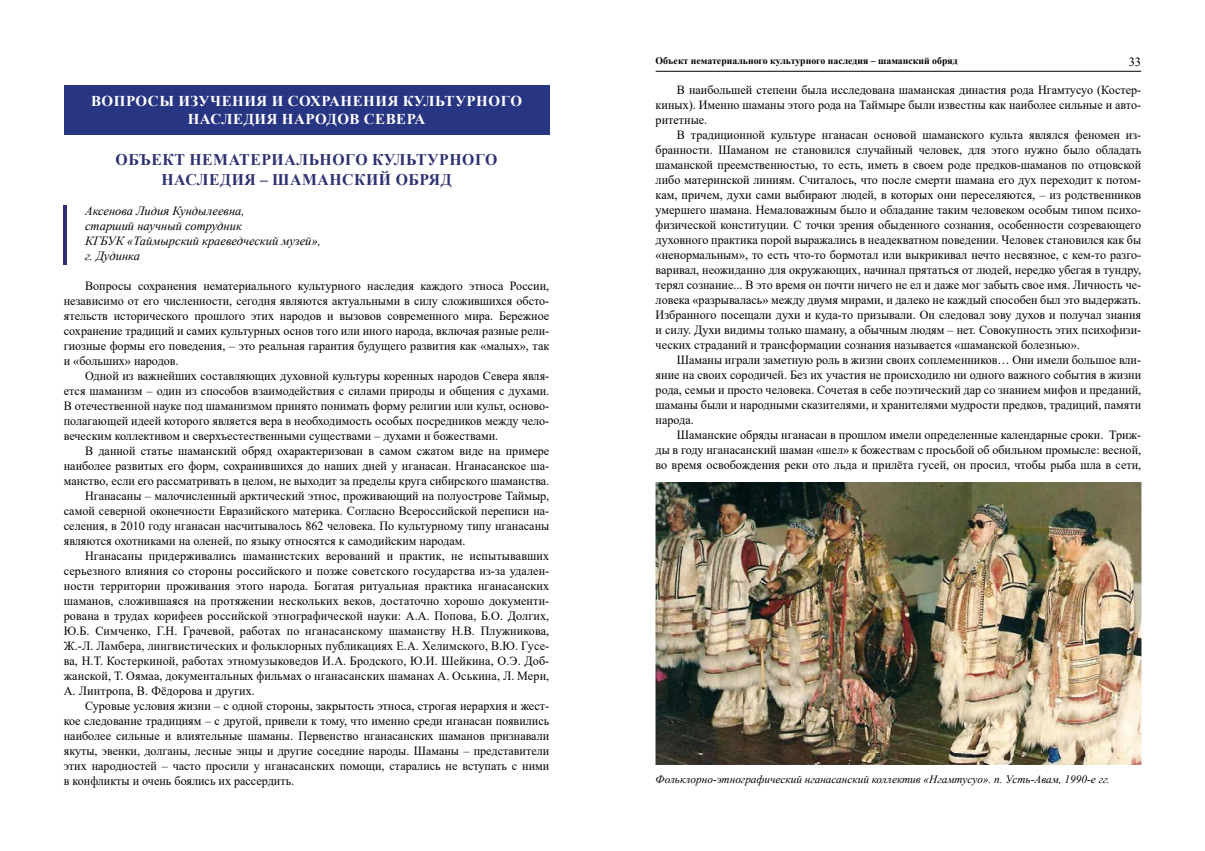
<style>
.page{position:relative;width:1205px;height:851px;background:#fff}
.page>*{position:absolute;margin:0;border:0;box-sizing:border-box;transform-origin:0 0}
.t1{font:700 16.25px/19.5px "Times New Roman";letter-spacing:.035em;color:#2d3171;text-align:center}
.t2{font:700 15px/18px "Times New Roman";letter-spacing:.035em;color:#fff;text-align:center}
.t3{font:12.5px/15px "Times New Roman";color:#000;text-align:justify}
.t4{font:italic 12.5px/15px "Times New Roman";color:#000}
.t5{font:italic 11.25px "Times New Roman";color:#000}
.t6{font:700 10px "Times New Roman";color:#000}
</style>
<div class="page">
<hr style="left:656px;top:71px;width:485px;height:1px;background:#000">
<div style="left:64px;top:85px;width:485px;height:50px;background:#283583"></div>
<hr style="left:64px;top:205px;width:3px;height:60px;background:#2d3171">
<img style="left:656px;top:482px;width:485px;height:282px">
<p class="t6" style="left:656px;top:54px;width:304px">Объект нематериального культурного наследия – шаманский обряд</p>
<p class="t3" style="left:1128px;top:54px;width:14px">33</p>
<p class="t2" style="left:91px;top:91px;width:432px">ВОПРОСЫ ИЗУЧЕНИЯ И СОХРАНЕНИЯ КУЛЬТУРНОГО<br>НАСЛЕДИЯ НАРОДОВ СЕВЕРА</p>
<p class="t3" style="left:656px;top:82px;width:487px;text-indent:21px">В наибольшей степени была исследована шаманская династия рода Нгамтусуо (Костер&shy;киных). Именно шаманы этого рода на Таймыре были известны как наиболее сильные и авто&shy;ритетные.</p>
<p class="t3" style="left:656px;top:127px;width:487px;text-indent:21px">В традиционной культуре нганасан основой шаманского культа являлся феномен из&shy;бранности. Шаманом не становился случайный человек, для этого нужно было обладать шаманской преемственностью, то есть, иметь в своем роде предков-шаманов по отцовской либо материнской линиям. Считалось, что после смерти шамана его дух переходит к потом&shy;кам, причем, духи сами выбирают людей, в которых они переселяются, – из родственников умершего шамана. Немаловажным было и обладание таким человеком особым типом психо&shy;физической конституции. С точки зрения обыденного сознания, особенности созревающего духовного практика порой выражались в неадекватном поведении. Человек становился как бы «ненормальным», то есть что-то бормотал или выкрикивал нечто несвязное, с кем-то разго&shy;варивал, неожиданно для окружающих, начинал прятаться от людей, нередко убегая в тундру, терял сознание... В это время он почти ничего не ел и даже мог забыть свое имя. Личность че&shy;ловека «разрывалась» между двумя мирами, и далеко не каждый способен был это выдержать.<br>Избранного посещали духи и куда-то призывали. Он следовал зову духов и получал знания и силу. Духи видимы только шаману, а обычным людям – нет. Совокупность этих психофизи&shy;ческих страданий и трансформации сознания называется «шаманской болезнью».</p>
<p class="t3" style="left:656px;top:352px;width:487px;text-indent:21px">Шаманы играли заметную роль в жизни своих соплеменников… Они имели большое вли&shy;яние на своих сородичей. Без их участия не происходило ни одного важного события в жизни рода, семьи и просто человека. Сочетая в себе поэтический дар со знанием мифов и преданий, шаманы были и народными сказителями, и хранителями мудрости предков, традиций, памяти народа.</p>
<p class="t3" style="left:656px;top:427px;width:487px;text-indent:21px">Шаманские обряды нганасан в прошлом имели определенные календарные сроки. Триж&shy;ды в году нганасанский шаман «шел» к божествам с просьбой об обильном промысле: весной, во время освобождения реки ото льда и прилёта гусей, он просил, чтобы рыба шла в сети,</p>
<h1 class="t1" style="left:116px;top:149px;width:383px">ОБЪЕКТ НЕМАТЕРИАЛЬНОГО КУЛЬТУРНОГО<br>НАСЛЕДИЯ – ШАМАНСКИЙ ОБРЯД</h1>
<p class="t4" style="left:85px;top:203px;width:237px">Аксенова Лидия Кундылеевна,<br>старший научный сотрудник<br>КГБУК «Таймырский краеведческий музей», г. Дудинка</p>
<p class="t3" style="left:64px;top:278px;width:487px;text-indent:21px">Вопросы сохранения нематериального культурного наследия каждого этноса России, независимо от его численности, сегодня являются актуальными в силу сложившихся обсто&shy;ятельств исторического прошлого этих народов и вызовов современного мира. Бережное сохранение традиций и самих культурных основ того или иного народа, включая разные рели&shy;гиозные формы его поведения, – это реальная гарантия будущего развития как «малых», так и «больших» народов.</p>
<p class="t3" style="left:64px;top:368px;width:487px;text-indent:21px">Одной из важнейших составляющих духовной культуры коренных народов Севера явля&shy;ется шаманизм – один из способов взаимодействия с силами природы и общения с духами.<br>В отечественной науке под шаманизмом принято понимать форму религии или культ, осново&shy;полагающей идеей которого является вера в необходимость особых посредников между чело&shy;веческим коллективом и сверхъестественными существами – духами и божествами.</p>
<p class="t3" style="left:85px;top:443px;width:466px">В данной статье шаманский обряд охарактеризован в самом сжатом виде на примере</p>
<p class="t3" style="left:64px;top:458px;width:487px">наиболее развитых его форм, сохранившихся до наших дней у нганасан. Нганасанское ша-</p>
<p class="t3" style="left:64px;top:473px;width:487px">манство, если его рассматривать в целом, не выходит за пределы круга сибирского шаманства.</p>
<p class="t3" style="left:85px;top:488px;width:466px">Нганасаны – малочисленный арктический этнос, проживающий на полуострове Таймыр,</p>
<p class="t3" style="left:64px;top:503px;width:487px">самой северной оконечности Евразийского материка. Согласно Всероссийской переписи на-</p>
<p class="t3" style="left:64px;top:518px;width:487px">селения, в 2010 году нганасан насчитывалось 862 человека. По культурному типу нганасаны</p>
<p class="t3" style="left:64px;top:533px;width:403px">являются охотниками на оленей, по языку относятся к самодийским народам.</p>
<p class="t3" style="left:85px;top:548px;width:466px">Нганасаны придерживались шаманистских верований и практик, не испытывавших</p>
<p class="t3" style="left:64px;top:563px;width:487px">серьезного влияния со стороны российского и позже советского государства из-за удален-</p>
<p class="t3" style="left:64px;top:578px;width:487px">ности территории проживания этого народа. Богатая ритуальная практика нганасанских</p>
<p class="t3" style="left:64px;top:593px;width:487px">шаманов, сложившаяся на протяжении нескольких веков, достаточно хорошо документи-</p>
<p class="t3" style="left:64px;top:608px;width:487px">рована в трудах корифеев российской этнографической науки: А.А. Попова, Б.О. Долгих,</p>
<p class="t3" style="left:64px;top:623px;width:487px">Ю.Б. Симченко, Г.Н. Грачевой, работах по нганасанскому шаманству Н.В. Плужникова,</p>
<p class="t3" style="left:64px;top:638px;width:487px">Ж.-Л. Ламбера, лингвистических и фольклорных публикациях Е.А. Хелимского, В.Ю. Гусе-</p>
<p class="t3" style="left:64px;top:653px;width:487px">ва, Н.Т. Костеркиной, работах этномузыковедов И.А. Бродского, Ю.И. Шейкина, О.Э. Доб-</p>
<p class="t3" style="left:64px;top:668px;width:487px">жанской, Т. Оямаа, документальных фильмах о нганасанских шаманах А. Оськина, Л. Мери,</p>
<p class="t3" style="left:64px;top:683px;width:193px">А. Линтропа, В. Фёдорова и других.</p>
<p class="t3" style="left:85px;top:698px;width:466px">Суровые условия жизни – с одной стороны, закрытость этноса, строгая иерархия и жест-</p>
<p class="t3" style="left:64px;top:713px;width:487px">кое следование традициям – с другой, привели к тому, что именно среди нганасан появились</p>
<p class="t3" style="left:64px;top:728px;width:487px">наиболее сильные и влиятельные шаманы. Первенство нганасанских шаманов признавали</p>
<p class="t3" style="left:64px;top:743px;width:487px">якуты, эвенки, долганы, лесные энцы и другие соседние народы. Шаманы – представители</p>
<p class="t3" style="left:64px;top:758px;width:487px">этих народностей – часто просили у нганасанских помощи, старались не вступать с ними</p>
<p class="t3" style="left:64px;top:773px;width:232px">в конфликты и очень боялись их рассердить.</p>
<p class="t5" style="left:656px;top:771px;width:456px">Фольклорно-этнографический нганасанский коллектив «Нгамтусуо». п. Усть-Авам, 1990-е гг.</p>
</div>
